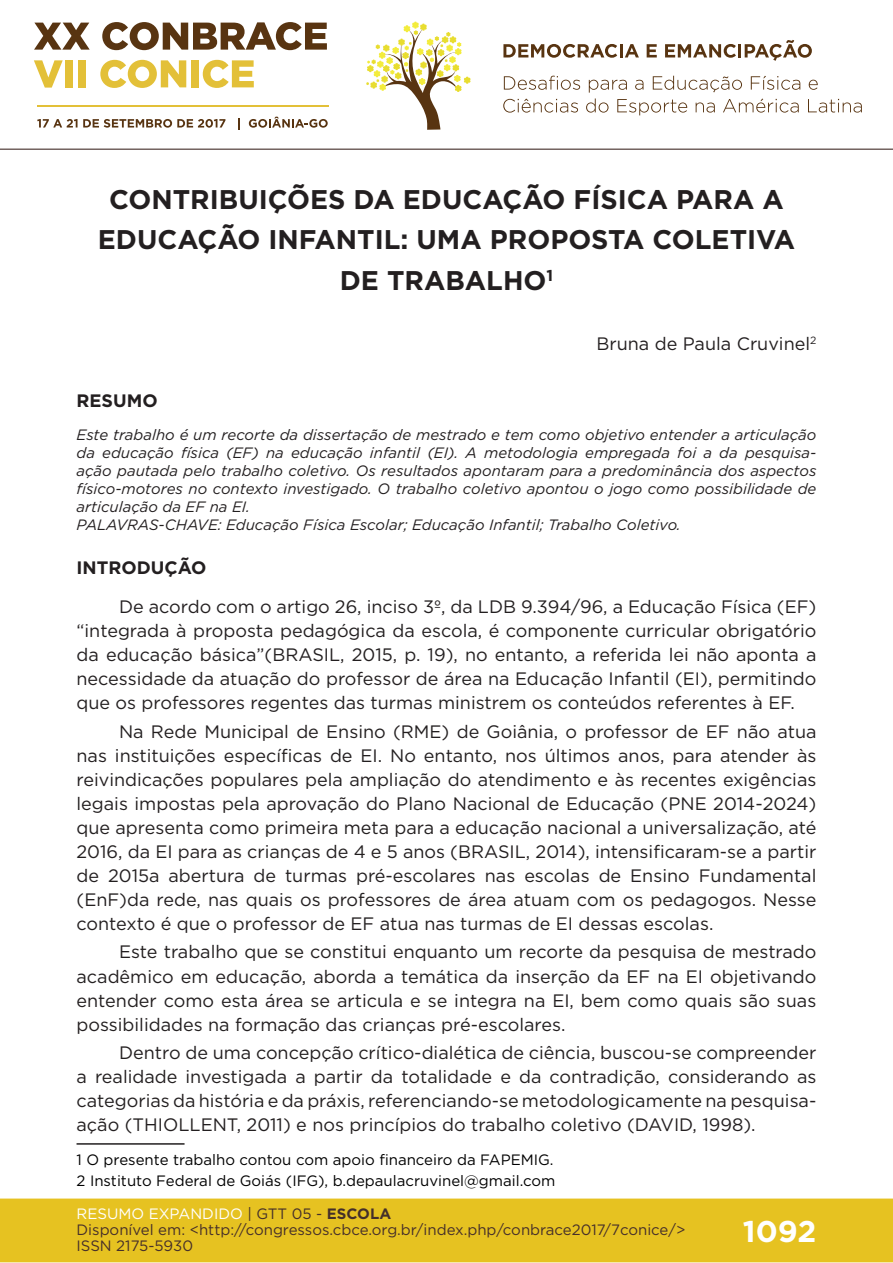
<style>
.page{position:relative;width:893px;height:1263px;background:#fff}
.page>*{position:absolute;margin:0;border:0;box-sizing:border-box;transform-origin:0 0}
.t1{font:700 30px "Gotham";color:#fff}
.t2{font:700 27px/40.5px "Gotham";color:#231f20;text-align:center}
.t3{font:18px/24px "Gotham";color:#231f20;text-align:justify}
.t4{font:700 18px "Gotham";color:#231f20}
.t5{font:italic 15px/18px "Gotham";color:#231f20}
.t6{font:15px/16px "Gotham";color:#462f2a}
.t7{font:15px/21.3px "Gotham";color:#000001}
.s1{color:#fff}
.s2{color:#442f2a}
.s3{font-weight:700;color:#442f2a}
</style>
<div class="page">
<div style="left:0;top:1198px;width:893px;height:64px;background:#e6c221;border:2px solid #e6c221"></div>
<svg style="left:34px;top:23px;width:56px;height:27px"></svg>
<svg style="left:102px;top:22px;width:225px;height:28px"></svg>
<svg style="left:34px;top:60px;width:29px;height:28px"></svg>
<div style="left:65px;top:60px;width:8px;height:27px;background:#e3c038"></div>
<div style="left:78px;top:60px;width:8px;height:27px;background:#e3c038"></div>
<svg style="left:100px;top:60px;width:86px;height:28px"></svg>
<div style="left:191px;top:60px;width:8px;height:27px;background:#e3c038"></div>
<svg style="left:203px;top:60px;width:51px;height:28px"></svg>
<svg style="left:37px;top:119px;width:188px;height:9px"></svg>
<svg style="left:238px;top:118px;width:2px;height:11px"></svg>
<svg style="left:249px;top:117px;width:79px;height:11px"></svg>
<hr style="left:37px;top:105px;width:291px;height:2px;background:#e3c038">
<svg style="left:366px;top:21px;width:105px;height:109px"></svg>
<svg style="left:503px;top:44px;width:136px;height:14px"></svg>
<svg style="left:647px;top:44px;width:10px;height:13px"></svg>
<svg style="left:665px;top:40px;width:147px;height:21px"></svg>
<svg style="left:504px;top:76px;width:76px;height:14px"></svg>
<svg style="left:809px;top:80px;width:9px;height:10px"></svg>
<svg style="left:503px;top:99px;width:75px;height:14px"></svg>
<svg style="left:586px;top:76px;width:214px;height:39px"></svg>
<svg style="left:808px;top:99px;width:54px;height:14px"></svg>
<hr style="left:0;top:149px;width:893px;height:1px;background:#442f2a">
<hr style="left:77px;top:1143px;width:108px;height:2px;background:#231f20">
<h2 class="t2" style="left:98px;top:179px;width:699px">CONTRIBUIÇÕES DA EDUCAÇÃO FÍSICA PARA A<br>EDUCAÇÃO INFANTIL: UMA PROPOSTA COLETIVA<br>DE TRABALHO<sup>1</sup></h2>
<p class="t3" style="left:596px;top:331px;width:221px">Bruna de Paula Cruvinel<sup>2</sup></p>
<p class="t4" style="left:77px;top:388px;width:83px">RESUMO</p>
<p class="t5" style="left:77px;top:425px;width:741px">Este trabalho é um recorte da dissertação de mestrado e tem como objetivo entender a articulação da educação física (EF) na educação infantil (EI). A metodologia empregada foi a da pesquisa&shy;ação pautada pelo trabalho coletivo. Os resultados apontaram para a predominância dos aspectos físico-motores no contexto investigado. O trabalho coletivo apontou o jogo como possibilidade de articulação da EF na EI.<br>PALAVRAS-CHAVE: Educação Física Escolar; Educação Infantil; Trabalho Coletivo.</p>
<p class="t4" style="left:77px;top:556px;width:131px">INTRODUÇÃO</p>
<p class="t3" style="left:77px;top:594px;width:741px;text-indent:43px">De acordo com o artigo 26, inciso 3º, da LDB 9.394/96, a Educação Física (EF) “integrada à proposta pedagógica da escola, é componente curricular obrigatório da educação básica”(BRASIL, 2015, p. 19), no entanto, a referida lei não aponta a necessidade da atuação do professor de área na Educação Infantil (EI), permitindo que os professores regentes das turmas ministrem os conteúdos referentes à EF.</p>
<p class="t3" style="left:77px;top:719px;width:741px;text-indent:43px">Na Rede Municipal de Ensino (RME) de Goiânia, o professor de EF não atua nas instituições específicas de EI. No entanto, nos últimos anos, para atender às reivindicações populares pela ampliação do atendimento e às recentes exigências legais impostas pela aprovação do Plano Nacional de Educação (PNE 2014-2024) que apresenta como primeira meta para a educação nacional a universalização, até 2016, da EI para as crianças de 4 e 5 anos (BRASIL, 2014), intensificaram-se a partir de 2015a abertura de turmas pré-escolares nas escolas de Ensino Fundamental (EnF)da rede, nas quais os professores de área atuam com os pedagogos. Nesse contexto é que o professor de EF atua nas turmas de EI dessas escolas.</p>
<p class="t3" style="left:77px;top:940px;width:741px;text-indent:43px">Este trabalho que se constitui enquanto um recorte da pesquisa de mestrado acadêmico em educação, aborda a temática da inserção da EF na EI objetivando entender como esta área se articula e se integra na EI, bem como quais são suas possibilidades na formação das crianças pré-escolares.</p>
<p class="t3" style="left:77px;top:1040px;width:741px;text-indent:43px">Dentro de uma concepção crítico-dialética de ciência, buscou-se compreender a realidade investigada a partir da totalidade e da contradição, considerando as categorias da história e da práxis, referenciando-se metodologicamente na pesquisa&shy;ação (THIOLLENT, 2011) e nos princípios do trabalho coletivo (DAVID, 1998).</p>
<p class="t7" style="left:77px;top:1149px;width:480px">1 O presente trabalho contou com apoio financeiro da FAPEMIG.<br>2 Instituto Federal de Goiás (IFG), b.depaulacruvinel@gmail.com</p>
<p class="t6" style="left:77px;top:1205px;width:610px"><span class="s1">RESUMO EXPANDIDO</span> <span class="s2">| GTT 05 -</span> <span class="s3">ESCOLA<br></span>Disponível em: &lt;http://congressos.cbce.org.br/index.php/conbrace2017/7conice/&gt;<br>ISSN 2175-5930</p>
<h1 class="t1" style="left:743px;top:1212px;width:75px">1092</h1>
</div>
